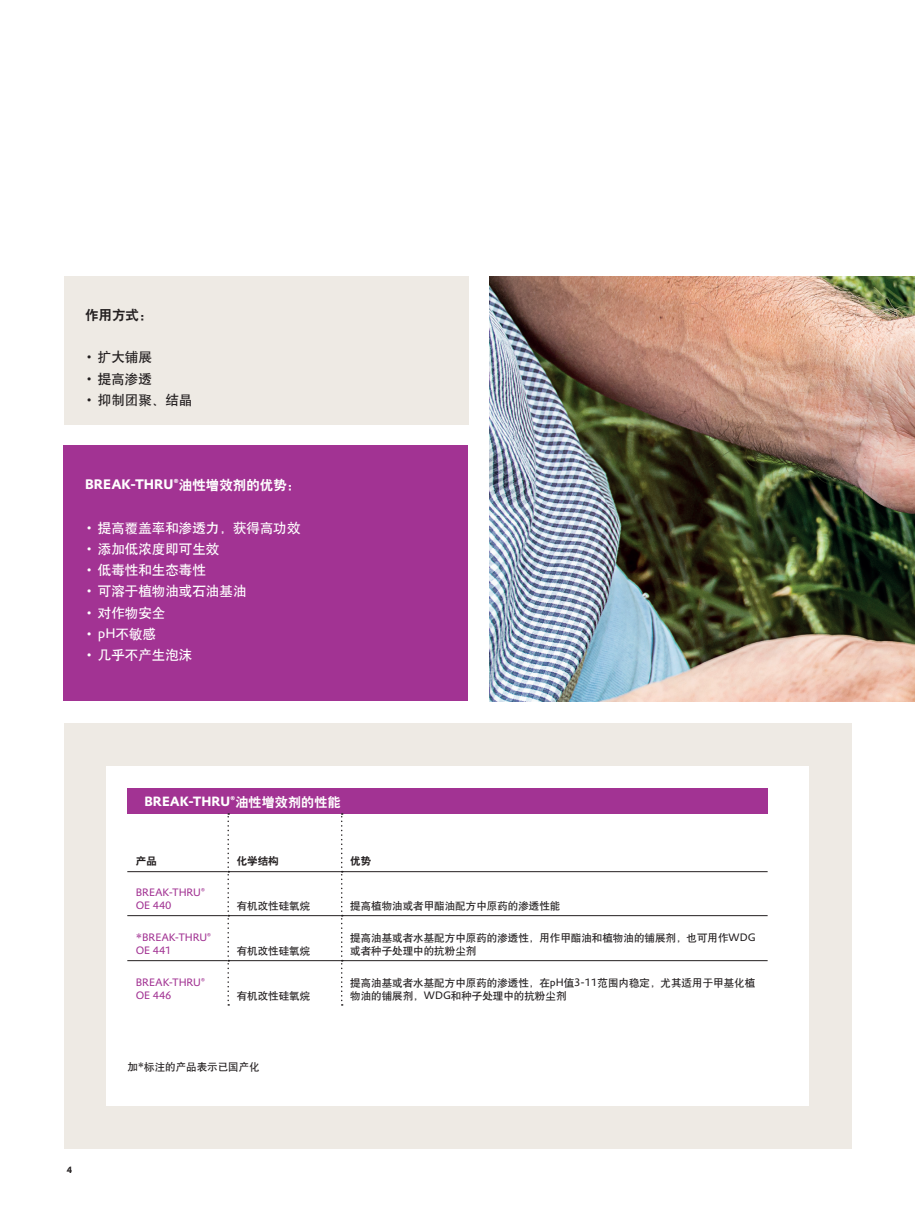
<style>
.page{position:relative;width:915px;height:1212px;background:#fff}
.page>*{position:absolute;margin:0;border:0;box-sizing:border-box;transform-origin:0 0}
.t1{font:13.5px "H Yb 1 gj";color:#fff}
.t2{font:700 13.5px "Evonik Prokyon";color:#fff}
.t3{font:13.5px "H Yb 1 gj";color:#231f20}
.t4{font:13.5px "Evonik Prokyon";color:#fff}
.t5{font:13.5px "H Yb 2 gj";color:#231f20}
.t6{font:700 13.2px "Evonik Prokyon";color:#fff}
.t7{font:10.5px/13.5px "H Yb 1 gj";color:#231f20}
.t8{font:10.5px/13.5px "Evonik Prokyon";letter-spacing:-.01em;color:#a23393}
.t9{font:10.5px "H Yb 2 gj";color:#231f20}
.t10{font:700 9px "Evonik Prokyon";color:#231f20}
.s1{font-family:"Evonik Prokyon"}
.s2{font-family:"H Yb 2 gj";font-weight:400}
.s3{font-family:"H Yb 1 gj"}
</style>
<div class="page">
<img style="left:489px;top:276px;width:425px;height:425px">
<div style="left:64px;top:276px;width:404px;height:148px;background:#eeeae4"></div>
<div style="left:64px;top:445px;width:404px;height:255px;background:#a23393"></div>
<div style="left:64px;top:723px;width:786px;height:425px;background:#eeeae4"></div>
<div style="left:106px;top:766px;width:702px;height:340px;background:#fff"></div>
<div style="left:127px;top:788px;width:640px;height:25px;background:#a23393"></div>
<hr style="left:127px;top:871px;width:100px;height:1px;background:#231f20">
<hr style="left:229px;top:871px;width:112px;height:1px;background:#231f20">
<hr style="left:342px;top:871px;width:425px;height:1px;background:#231f20">
<hr style="left:127px;top:915px;width:100px;height:1px;background:#231f20">
<hr style="left:229px;top:915px;width:112px;height:1px;background:#231f20">
<hr style="left:342px;top:915px;width:425px;height:1px;background:#231f20">
<hr style="left:127px;top:960px;width:100px;height:1px;background:#231f20">
<hr style="left:229px;top:960px;width:112px;height:1px;background:#231f20">
<hr style="left:342px;top:960px;width:425px;height:1px;background:#231f20">
<svg style="left:227px;top:813px;width:2px;height:193px"></svg>
<svg style="left:341px;top:813px;width:1px;height:193px"></svg>
<p class="t5" style="left:85px;top:308px;width:69px">作用方式：</p>
<p class="t3" style="left:85px;top:351px;width:68px"><span class="s1">•</span> 扩大铺展</p>
<p class="t3" style="left:85px;top:372px;width:68px"><span class="s1">•</span> 提高渗透</p>
<p class="t3" style="left:85px;top:393px;width:109px"><span class="s1">•</span> 抑制团聚、结晶</p>
<p class="t2" style="left:85px;top:473px;width:217px">BREAK-THRU®<span class="s2">油性增效剂的优势：</span></p>
<p class="t1" style="left:85px;top:521px;width:217px"><span class="s1">•</span> 提高覆盖率和渗透力，获得高功效</p>
<p class="t1" style="left:85px;top:542px;width:136px"><span class="s1">•</span> 添加低浓度即可生效</p>
<p class="t1" style="left:85px;top:563px;width:122px"><span class="s1">•</span> 低毒性和生态毒性</p>
<p class="t1" style="left:85px;top:584px;width:163px"><span class="s1">•</span> 可溶于植物油或石油基油</p>
<p class="t1" style="left:85px;top:606px;width:82px"><span class="s1">•</span> 对作物安全</p>
<p class="t4" style="left:85px;top:623px;width:72px">• pH<span class="s3">不敏感</span></p>
<p class="t1" style="left:85px;top:648px;width:109px"><span class="s1">•</span> 几乎不产生泡沫</p>
<p class="t10" style="left:67px;top:1162px;width:7px">4</p>
<p class="t6" style="left:144px;top:790px;width:198px">BREAK-THRU®<span class="s2">油性增效剂的性能</span></p>
<p class="t9" style="left:136px;top:856px;width:22px">产品</p>
<p class="t9" style="left:237px;top:856px;width:43px">化学结构</p>
<p class="t9" style="left:350px;top:856px;width:22px">优势</p>
<p class="t8" style="left:136px;top:885px;width:71px">BREAK-THRU®<br>OE 440</p>
<p class="t7" style="left:237px;top:899px;width:75px">有机改性硅氧烷</p>
<p class="t7" style="left:350px;top:899px;width:211px">提高植物油或者甲酯油配方中原药的渗透性能</p>
<p class="t8" style="left:136px;top:930px;width:77px">*BREAK-THRU®<br>OE 441</p>
<p class="t8" style="left:136px;top:975px;width:71px">BREAK-THRU®<br>OE 446</p>
<p class="t7" style="left:237px;top:944px;width:75px">有机改性硅氧烷</p>
<p class="t7" style="left:237px;top:989px;width:75px">有机改性硅氧烷</p>
<p class="t7" style="left:127px;top:1060px;width:134px">加<span class="s1">*</span>标注的产品表示已国产化</p>
<p class="t7" style="left:350px;top:931px;width:407px">提高油基或者水基配方中原药的渗透性，用作甲酯油和植物油的铺展剂，也可用作<span class="s1">WDG</span>或者种子处理中的抗粉尘剂</p>
<p class="t7" style="left:350px;top:976px;width:406px">提高油基或者水基配方中原药的渗透性，在<span class="s1">pH</span>值<span class="s1">3-11</span>范围内稳定，尤其适用于甲基化植物油的铺展剂，<span class="s1">WDG</span>和种子处理中的抗粉尘剂</p>
</div>
